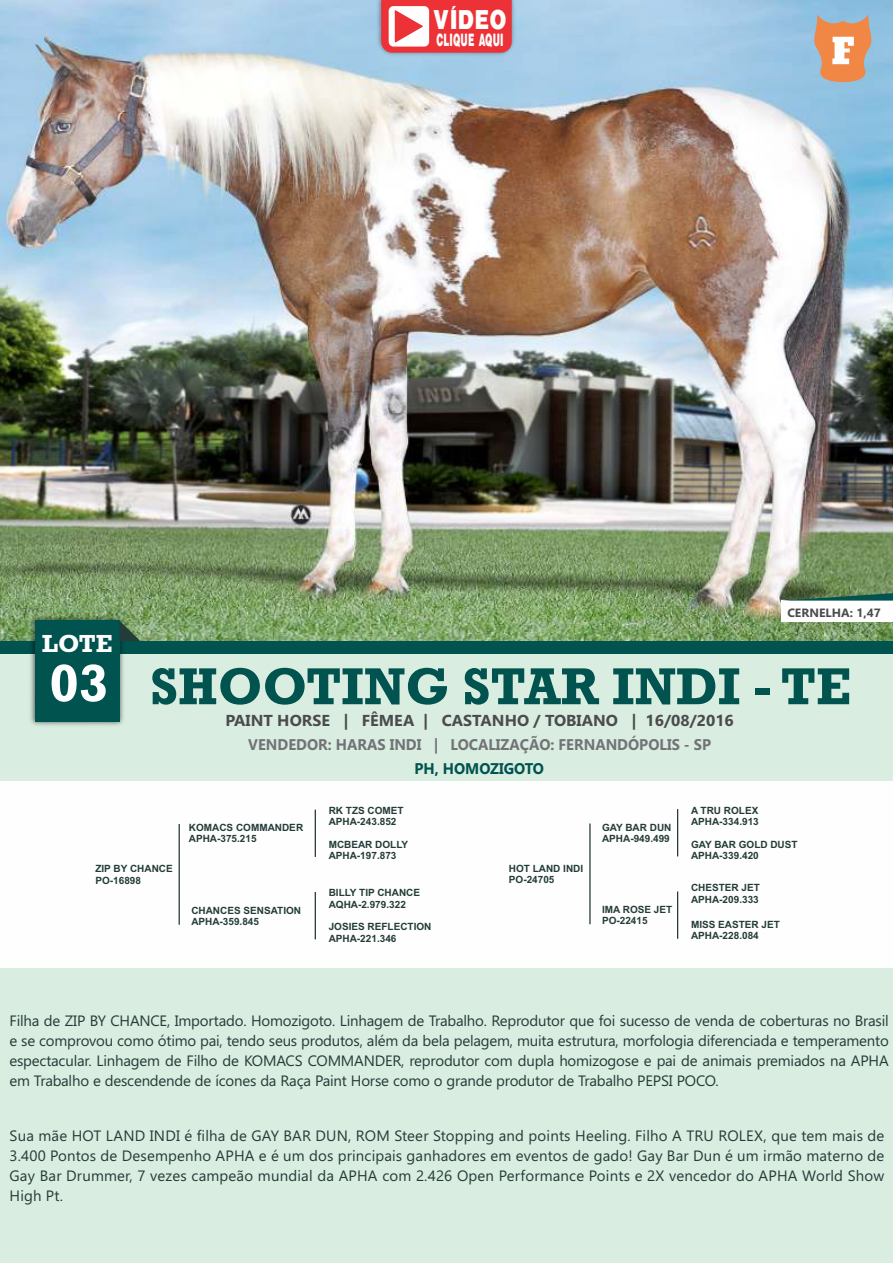
<style>
.page{position:relative;width:893px;height:1263px;background:#fff}
.page>*{position:absolute;margin:0;border:0;box-sizing:border-box;transform-origin:0 0}
.t1{font:700 52.8px "Rockwell";color:#00534e}
.t2{font:900 28.35px "Arena";color:#fefefe;scale:.78 1}
.t3{font:700 25.05px "Rockwell";color:#fefefe}
.t4{font:900 18.45px "Arena";color:#fefefe;scale:.51 1}
.t5{font:700 15.9px "Gadugi";color:#4b4b4d}
.t6{font:700 15.45px "Gadugi";color:#727376;scale:.95 1}
.t7{font:700 15.45px "Gadugi";color:#00534e;scale:.95 1}
.t8{font:15px/20px "Gadugi";letter-spacing:-.015em;color:#243c38;text-align:justify}
.t9{font:700 12px "Gadugi";color:#4b4b4d}
.t10{font:700 10.05px/11.1px "Arial";color:#243c38}
.s1{font-size:53.55px;color:#fefefe}
</style>
<div class="page">
<img style="left:0;top:0;width:893px;height:641px">
<div style="left:0;top:654px;width:893px;height:609px;background:#d9ede1"></div>
<div style="left:0;top:781px;width:893px;height:186px;background:#fefefe"></div>
<div style="left:0;top:641px;width:893px;height:13px;background:#00534e"></div>
<img style="left:26px;top:612px;width:102px;height:114px">
<div style="left:35px;top:621px;width:85px;height:101px;background:#00534e"></div>
<svg style="left:120px;top:621px;width:21px;height:20px"></svg>
<hr style="left:179px;top:824px;width:1px;height:101px;background:#243c38">
<hr style="left:315px;top:810px;width:1px;height:47px;background:#243c38">
<hr style="left:315px;top:892px;width:1px;height:47px;background:#243c38">
<hr style="left:589px;top:823px;width:2px;height:101px;background:#243c38">
<hr style="left:677px;top:809px;width:1px;height:47px;background:#243c38">
<hr style="left:677px;top:891px;width:1px;height:48px;background:#243c38">
<svg style="left:813px;top:14px;width:60px;height:69px;background:#d5a485"></svg>
<div style="left:782px;top:601px;width:111px;height:21px;background:#fefefe"></div>
<svg style="left:782px;top:593px;width:111px;height:8px"></svg>
<img style="left:373px;top:0;width:147px;height:61px">
<svg style="left:381px;top:0;width:131px;height:53px;background:#ee555a"></svg>
<h2 class="t2" style="left:433px;top:5px;width:96px">VÍDEO</h2>
<p class="t4" style="left:437px;top:30px;width:133px">CLIQUE AQUI</p>
<p class="t9" style="left:787px;top:608px;width:95px">CERNELHA: 1,47</p>
<h3 class="t3" style="left:42px;top:635px;width:72px">LOTE</h3>
<h1 class="t1" style="left:49px;top:668px;width:803px"><span class="s1">03</span> SHOOTING STAR INDI - TE</h1>
<p class="t5" style="left:225px;top:715px;width:510px">PAINT HORSE | FÊMEA | CASTANHO / TOBIANO | 16/08/2016</p>
<p class="t6" style="left:248px;top:739px;width:489px">VENDEDOR: HARAS INDI | LOCALIZAÇÃO: FERNANDÓPOLIS - SP</p>
<p class="t10" style="left:95px;top:864px;width:79px">ZIP BY CHANCE<br>PO-16898</p>
<p class="t10" style="left:189px;top:823px;width:116px">KOMACS COMMANDER<br>APHA-375.215</p>
<p class="t10" style="left:191px;top:905px;width:111px">CHANCES SENSATION<br>APHA-359.845</p>
<p class="t7" style="left:414px;top:762px;width:138px">PH, HOMOZIGOTO</p>
<p class="t10" style="left:329px;top:806px;width:76px">RK TZS COMET<br>APHA-243.852</p>
<p class="t10" style="left:329px;top:840px;width:81px">MCBEAR DOLLY<br>APHA-197.873</p>
<p class="t10" style="left:329px;top:888px;width:93px">BILLY TIP CHANCE<br>AQHA-2.979.322</p>
<p class="t10" style="left:329px;top:922px;width:104px">JOSIES REFLECTION<br>APHA-221.346</p>
<p class="t10" style="left:509px;top:864px;width:76px">HOT LAND INDI<br>PO-24705</p>
<p class="t10" style="left:602px;top:822px;width:71px">GAY BAR DUN<br>APHA-949.499</p>
<p class="t10" style="left:602px;top:905px;width:72px">IMA ROSE JET<br>PO-22415</p>
<p class="t10" style="left:691px;top:805px;width:69px">A TRU ROLEX<br>APHA-334.913</p>
<p class="t10" style="left:691px;top:839px;width:108px">GAY BAR GOLD DUST<br>APHA-339.420</p>
<p class="t10" style="left:691px;top:883px;width:70px">CHESTER JET<br>APHA-209.333</p>
<p class="t10" style="left:691px;top:920px;width:90px">MISS EASTER JET<br>APHA-228.084</p>
<p class="t8" style="left:9px;top:1012px;width:881px">Filha de ZIP BY CHANCE, Importado. Homozigoto. Linhagem de Trabalho. Reprodutor que foi sucesso de venda de coberturas no Brasil e se comprovou como ótimo pai, tendo seus produtos, além da bela pelagem, muita estrutura, morfologia diferenciada e temperamento espectacular. Linhagem de Filho de KOMACS COMMANDER, reprodutor com dupla homizogose e pai de animais premiados na APHA em Trabalho e descendende de ícones da Raça Paint Horse como o grande produtor de Trabalho PEPSI POCO.</p>
<p class="t8" style="left:10px;top:1127px;width:876px">Sua mãe HOT LAND INDI é filha de GAY BAR DUN, ROM Steer Stopping and points Heeling. Filho A TRU ROLEX, que tem mais de 3.400 Pontos de Desempenho APHA e é um dos principais ganhadores em eventos de gado! Gay Bar Dun é um irmão materno de Gay Bar Drummer, 7 vezes campeão mundial da APHA com 2.426 Open Performance Points e 2X vencedor do APHA World Show High Pt.</p>
</div>
